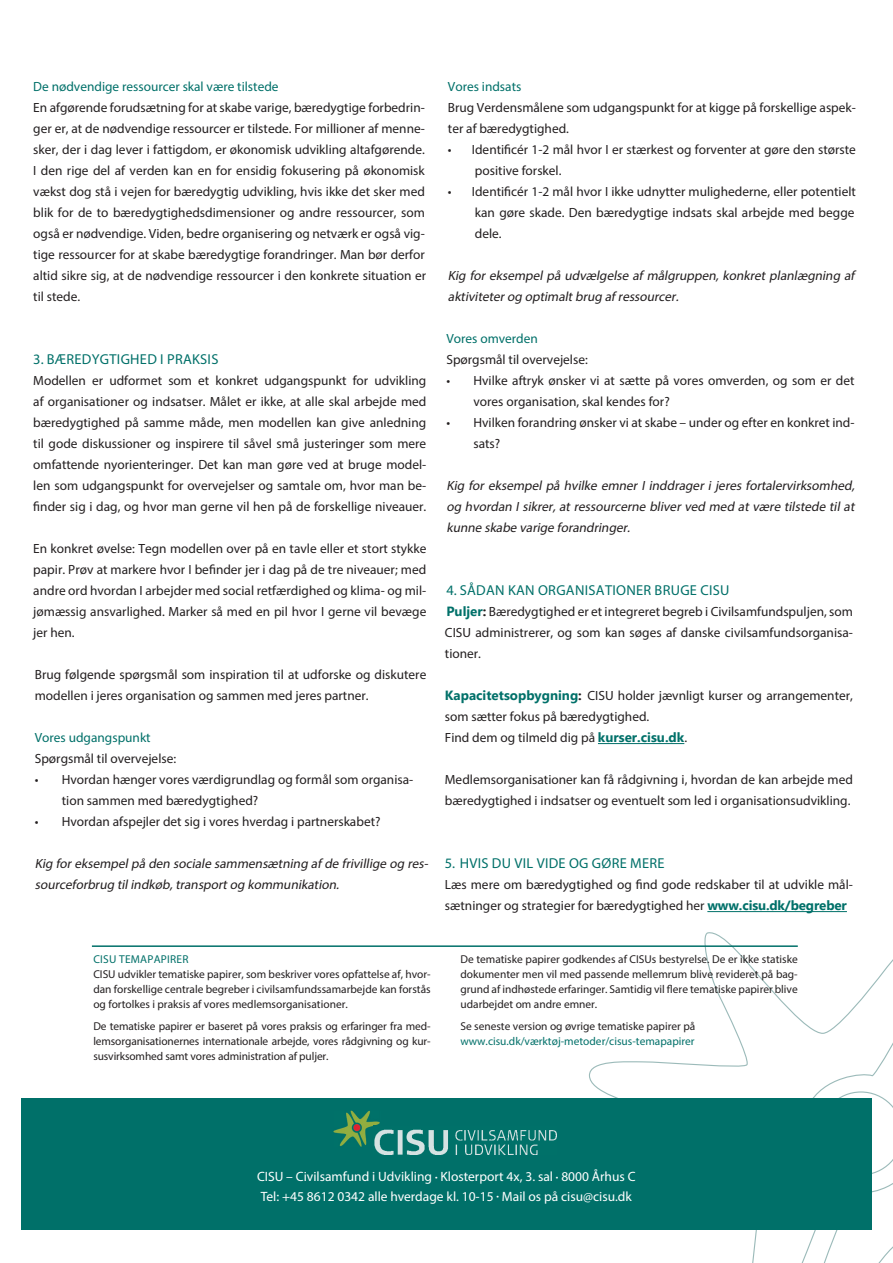
<style>
.page{position:relative;width:893px;height:1263px;background:#fff}
.page>*{position:absolute;margin:0;border:0;box-sizing:border-box;transform-origin:0 0}
.mellemrubrik{font:14.4px "Myriad Pro";letter-spacing:.02em;color:#007069}
.t1{font:13.5px "Myriad Pro";color:#fff}
.broed_uden_indryk{font:13.35px/21px "Myriad Pro";color:#231f20}
.bullettekst{font:13.35px/21px "Myriad Pro";color:#231f20;text-align:justify}
.bullettekst-2{font:italic 13.35px/21px "Myriad Pro";color:#231f20}
.bullettekst-3{font:13.35px "Myriad Pro";color:#007069}
.broed_uden_indryk-2{font:13.35px "Myriad Pro";color:#007069}
.bokstekst{font:11.4px/15px "Myriad Pro";color:#231f20;text-align:justify}
.bokstekst-2{font:11.4px "Myriad Pro";color:#007069}
.bokstekst-3{font:11.4px "Myriad Pro";letter-spacing:.02em;color:#007069}
.s1{font-family:"Nirmala UI";font-weight:700;color:#007069}
.s2{font-family:"Nirmala UI";font-weight:700}
.s3{font-size:9px}
</style>
<div class="page">
<svg style="left:588px;top:932px;width:305px;height:331px"></svg>
<hr style="left:598px;top:743px;width:86px;height:1px;background:#007069">
<hr style="left:707px;top:911px;width:140px;height:1px;background:#007069">
<hr style="left:92px;top:945px;width:706px;height:2px;background:#007069">
<div style="left:21px;top:1098px;width:850px;height:131px;background:#007069"></div>
<img style="left:333px;top:1111px;width:47px;height:36px">
<div style="left:374px;top:1125px;width:188px;height:44px;background:#007069"></div>
<img style="left:374px;top:1129px;width:183px;height:25px">
<p class="broed_uden_indryk-2" style="left:33px;top:79px;width:247px">De nødvendige ressourcer skal være tilstede</p>
<p class="broed_uden_indryk" style="left:33px;top:97px;width:395px;text-align:justify">En afgørende forudsætning for at skabe varige, bæredygtige forbedrin&shy;ger er, at de nødvendige ressourcer er tilstede. For millioner af menne&shy;sker, der i dag lever i fattigdom, er økonomisk udvikling altafgørende.<br>I den rige del af verden kan en for ensidig fokusering på økonomisk vækst dog stå i vejen for bæredygtig udvikling, hvis ikke det sker med blik for de to bæredygtighedsdimensioner og andre ressourcer, som også er nødvendige. Viden, bedre organisering og netværk er også vig&shy;tige ressourcer for at skabe bæredygtige forandringer. Man bør derfor altid sikre sig, at de nødvendige ressourcer i den konkrete situation er til stede.</p>
<p class="mellemrubrik" style="left:33px;top:351px;width:187px">3. BÆREDYGTIGHED I PRAKSIS</p>
<p class="bullettekst" style="left:33px;top:370px;width:395px">Modellen er udformet som et konkret udgangspunkt for udvikling af organisationer og indsatser. Målet er ikke, at alle skal arbejde med bæredygtighed på samme måde, men modellen kan give anledning til gode diskussioner og inspirere til såvel små justeringer som mere omfattende nyorienteringer. Det kan man gøre ved at bruge model&shy;len som udgangspunkt for overvejelser og samtale om, hvor man be&shy;finder sig i dag, og hvor man gerne vil hen på de forskellige niveauer.</p>
<p class="bullettekst" style="left:33px;top:538px;width:395px">En konkret øvelse: Tegn modellen over på en tavle eller et stort stykke papir. Prøv at markere hvor I befinder jer i dag på de tre niveauer; med andre ord hvordan I arbejder med social retfærdighed og klima- og mil&shy;jømæssig ansvarlighed. Marker så med en pil hvor I gerne vil bevæge jer hen.</p>
<p class="bullettekst" style="left:35px;top:664px;width:393px">Brug følgende spørgsmål som inspiration til at udforske og diskutere modellen i jeres organisation og sammen med jeres partner.</p>
<p class="bullettekst-3" style="left:35px;top:730px;width:117px">Vores udgangspunkt</p>
<p class="bullettekst" style="left:35px;top:748px;width:143px">Spørgsmål til overvejelse:</p>
<p class="broed_uden_indryk" style="left:62px;top:769px;width:353px;text-indent:-27px">• Hvordan hænger vores værdigrundlag og formål som organisa&shy;tion sammen med bæredygtighed?</p>
<p class="broed_uden_indryk" style="left:35px;top:811px;width:347px">• Hvordan afspejler det sig i vores hverdag i partnerskabet?</p>
<p class="bullettekst-2" style="left:35px;top:853px;width:397px">Kig foreksempelpå den sociale sammensætning af de frivillige og res&shy;sourceforbrug tilindkøb,transportog kommunikation.</p>
<p class="bullettekst-3" style="left:448px;top:79px;width:75px">Vores indsats</p>
<p class="bullettekst" style="left:448px;top:97px;width:410px">Brug Verdensmålene som udgangspunkt for at kigge på forskellige aspek&shy;ter af bæredygtighed.</p>
<p class="broed_uden_indryk" style="left:475px;top:139px;width:383px;text-indent:-27px">• Identificér 1-2 mål hvor I er stærkest og forventer at gøre den største positive forskel.</p>
<p class="broed_uden_indryk" style="left:475px;top:181px;width:383px;text-align:justify;text-indent:-27px">• Identificér 1-2 mål hvor I ikke udnytter mulighederne, eller potentielt kan gøre skade. Den bæredygtige indsats skal arbejde med begge dele.</p>
<p class="bullettekst-2" style="left:448px;top:265px;width:408px">Kig for eksempel på udvælgelse af målgruppen, konkret planlægning af aktiviteterog optimaltbrug af ressourcer.</p>
<p class="bullettekst-3" style="left:446px;top:331px;width:93px">Vores omverden</p>
<p class="bullettekst" style="left:446px;top:349px;width:143px">Spørgsmål til overvejelse:</p>
<p class="broed_uden_indryk" style="left:473px;top:370px;width:383px;text-indent:-27px">• Hvilke aftryk ønsker vi at sætte på vores omverden, og som er det vores organisation, skal kendes for?</p>
<p class="broed_uden_indryk" style="left:473px;top:412px;width:383px;text-indent:-27px">• Hvilken forandring ønsker vi at skabe – under og efter en konkret ind&shy;sats?</p>
<p class="bullettekst-2" style="left:446px;top:475px;width:412px;text-align:justify">Kig for eksempel på hvilke emner I inddrager i jeres fortalervirksomhed, og hvordan I sikrer, at ressourcerne bliver ved med at være tilstede til at kunne skabe varige forandringer.</p>
<p class="mellemrubrik" style="left:446px;top:582px;width:285px">4. SÅDAN KAN ORGANISATIONER BRUGE CISU</p>
<p class="broed_uden_indryk" style="left:445px;top:601px;width:410px;text-align:justify"><span class="s1">Puljer</span><span class="s2">:</span> Bæredygtighed er et integreret begreb i Civilsamfundspuljen, som CISU administrerer, og som kan søges af danske civilsamfundsorganisa&shy;tioner.</p>
<p class="broed_uden_indryk" style="left:445px;top:685px;width:410px"><span class="s1">Kapacitetsopbygning</span><span class="s2">:</span> CISU holder jævnligt kurser og arrangementer, som sætter fokus på bæredygtighed.</p>
<p class="broed_uden_indryk" style="left:445px;top:727px;width:244px">Find dem og tilmeld dig på <span class="s1">kurser.cisu.dk</span>.</p>
<p class="broed_uden_indryk" style="left:445px;top:769px;width:410px">Medlemsorganisationer kan få rådgivning i, hvordan de kan arbejde med bæredygtighed i indsatser og eventuelt som led i organisationsudvikling.</p>
<p class="mellemrubrik" style="left:445px;top:855px;width:221px">5. HVIS DU VIL VIDE OG GØRE MERE</p>
<p class="broed_uden_indryk" style="left:445px;top:874px;width:410px">Læs mere om bæredygtighed og find gode redskaber til at udvikle mål&shy;sætninger og strategier for bæredygtighed her <span class="s1">www.cisu.dk/begreber</span></p>
<p class="bokstekst-3" style="left:93px;top:952px;width:97px">CISU TEMAPAPIRER</p>
<p class="bokstekst" style="left:93px;top:966px;width:339px">CISU udvikler tematiske papirer, som beskriver vores opfattelse af, hvor&shy;dan forskellige centrale begreber i civilsamfundssamarbejde kan forstås og fortolkes i praksis af vores medlemsorganisationer.</p>
<p class="bokstekst" style="left:93px;top:1018px;width:339px">De tematiske papirer er baseret på vores praksis og erfaringer fra med&shy;lemsorganisationernes internationale arbejde, vores rådgivning og kur&shy;susvirksomhed samt vores administration af puljer.</p>
<p class="bokstekst" style="left:460px;top:951px;width:339px">De tematiske papirer godkendes af CISUs bestyrelse. De er ikke statiske dokumenter men vil med passende mellemrum blive revideret på bag&shy;grund af indhøstede erfaringer. Samtidig vil flere tematiske papirer blive udarbejdet om andre emner.</p>
<p class="bokstekst" style="left:460px;top:1018px;width:236px">Se seneste version og øvrige tematiske papirer på</p>
<p class="bokstekst-2" style="left:460px;top:1034px;width:236px">www.cisu.dk/værktøj-metoder/cisus-temapapirer</p>
<p class="t1" style="left:257px;top:1168px;width:380px">CISU – Civilsamfund i Udvikling <span class="s3">•</span> Klosterport 4x, 3. sal <span class="s3">•</span> 8000 Århus C</p>
<p class="t1" style="left:261px;top:1188px;width:373px">Tel: +45 8612 0342 alle hverdage kl. 10-15 <span class="s3">•</span> Mail os på cisu@cisu.dk</p>
</div>
